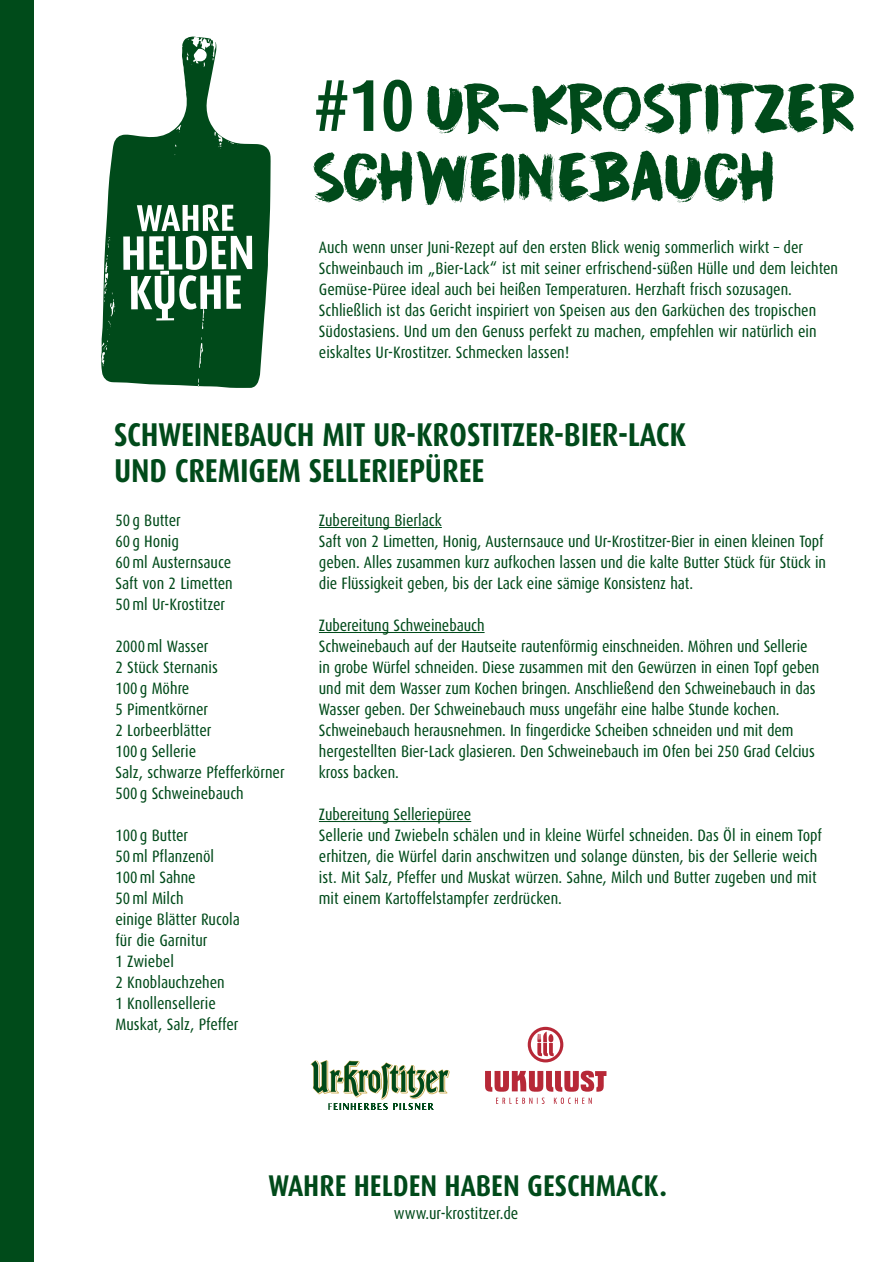
<style>
.page{position:relative;width:893px;height:1263px;background:#fff}
.page>*{position:absolute;margin:0;border:0;box-sizing:border-box;transform-origin:0 0}
.t1{font:700 73.5px "Dax Condensed";color:#004a1a}
.t2{font:60px "DK Cinnabar Brush";letter-spacing:-.05em;color:#004a1a}
.t3{font:700 33px "Dax Condensed";letter-spacing:-.005em;color:#004a1a}
.t4{font:700 30px "Dax Condensed";color:#004a1a}
.t5{font:16.5px/21px "Dax Condensed";color:#004a1a}
</style>
<div class="page">
<div style="left:0;top:0;width:34px;height:1262px;background:#004b1a"></div>
<svg style="left:310px;top:1060px;width:140px;height:50px"></svg>
<svg style="left:528px;top:1027px;width:35px;height:35px"></svg>
<svg style="left:485px;top:1071px;width:121px;height:33px"></svg>
<hr style="left:319px;top:527px;width:123px;height:1px;background:#004a1a">
<hr style="left:319px;top:632px;width:166px;height:1px;background:#004a1a">
<hr style="left:319px;top:821px;width:152px;height:1px;background:#004a1a">
<svg style="left:101px;top:36px;width:170px;height:352px;fill:#004a1a"></svg>
<svg style="left:101px;top:345px;width:6px;height:7px"></svg>
<div style="left:162px;top:304px;width:6px;height:16px;background:#fff"></div>
<svg style="left:156px;top:318px;width:18px;height:2px"></svg>
<svg style="left:123px;top:204px;width:129px;height:106px"></svg>
<p class="t1" style="left:315px;top:65px;width:101px">#10</p>
<p class="t2" style="left:425px;top:66px;width:432px">UR-KROSTITZER</p>
<p class="t2" style="left:311px;top:135px;width:465px">SCHWEINEBAUCH</p>
<p class="t5" style="left:319px;top:237px;width:521px">Auch wenn unser Juni-Rezept auf den ersten Blick wenig sommerlich wirkt – der Schweinbauch im „Bier-Lack“ ist mit seiner erfrischend-süßen Hülle und dem leichten Gemüse-Püree ideal auch bei heißen Temperaturen. Herzhaft frisch sozusagen.<br>Schließlich ist das Gericht inspiriert von Speisen aus den Garküchen des tropischen Südostasiens. Und um den Genuss perfekt zu machen, empfehlen wir natürlich ein eiskaltes Ur-Krostitzer. Schmecken lassen!</p>
<p class="t3" style="left:114px;top:416px;width:573px">SCHWEINEBAUCH MIT UR-KROSTITZER-BIER-LACK</p>
<p class="t3" style="left:114px;top:452px;width:372px">UND CREMIGEM SELLERIEPÜREE</p>
<p class="t5" style="left:115px;top:510px;width:67px">50 g Butter</p>
<p class="t5" style="left:115px;top:531px;width:65px">60 g Honig</p>
<p class="t5" style="left:115px;top:552px;width:117px">60ml Austernsauce</p>
<p class="t5" style="left:115px;top:573px;width:119px">Saft von 2 Limetten</p>
<p class="t5" style="left:115px;top:594px;width:111px">50ml Ur-Krostitzer</p>
<p class="t5" style="left:115px;top:636px;width:95px">2000ml Wasser</p>
<p class="t5" style="left:115px;top:657px;width:104px">2 Stück Sternanis</p>
<p class="t5" style="left:115px;top:678px;width:76px">100 g Möhre</p>
<p class="t5" style="left:115px;top:699px;width:94px">5 Pimentkörner</p>
<p class="t5" style="left:115px;top:720px;width:98px">2 Lorbeerblätter</p>
<p class="t5" style="left:115px;top:741px;width:82px">100 g Sellerie</p>
<p class="t5" style="left:115px;top:762px;width:171px">Salz, schwarze Pfefferkörner</p>
<p class="t5" style="left:115px;top:783px;width:130px">500 g Schweinebauch</p>
<p class="t5" style="left:115px;top:825px;width:74px">100 g Butter</p>
<p class="t5" style="left:115px;top:846px;width:100px">50ml Pflanzenöl</p>
<p class="t5" style="left:115px;top:867px;width:82px">100ml Sahne</p>
<p class="t5" style="left:115px;top:888px;width:70px">50ml Milch</p>
<p class="t5" style="left:115px;top:909px;width:126px">einige Blätter Rucola</p>
<p class="t5" style="left:115px;top:930px;width:93px">für die Garnitur</p>
<p class="t5" style="left:115px;top:951px;width:60px">1 Zwiebel</p>
<p class="t5" style="left:115px;top:972px;width:111px">2 Knoblauchzehen</p>
<p class="t5" style="left:115px;top:993px;width:102px">1 Knollensellerie</p>
<p class="t5" style="left:115px;top:1014px;width:125px">Muskat, Salz, Pfeffer</p>
<p class="t5" style="left:319px;top:510px;width:124px">Zubereitung Bierlack</p>
<p class="t5" style="left:319px;top:531px;width:509px">Saft von 2 Limetten, Honig, Austernsauce und Ur-Krostitzer-Bier in einen kleinen Topf geben. Alles zusammen kurz aufkochen lassen und die kalte Butter Stück für Stück in die Flüssigkeit geben, bis der Lack eine sämige Konsistenz hat.</p>
<p class="t5" style="left:319px;top:615px;width:167px">Zubereitung Schweinebauch</p>
<p class="t5" style="left:319px;top:636px;width:502px">Schweinebauch auf der Hautseite rautenförmig einschneiden. Möhren und Sellerie in grobe Würfel schneiden. Diese zusammen mit den Gewürzen in einen Topf geben und mit dem Wasser zum Kochen bringen. Anschließend den Schweinebauch in das Wasser geben. Der Schweinebauch muss ungefähr eine halbe Stunde kochen.</p>
<p class="t5" style="left:319px;top:720px;width:476px">Schweinebauch herausnehmen. In fingerdicke Scheiben schneiden und mit dem</p>
<p class="t5" style="left:319px;top:741px;width:497px">hergestellten Bier-Lack glasieren. Den Schweinebauch im Ofen bei 250 Grad Celcius kross backen.</p>
<p class="t5" style="left:319px;top:804px;width:154px">Zubereitung Selleriepüree</p>
<p class="t5" style="left:319px;top:825px;width:505px">Sellerie und Zwiebeln schälen und in kleine Würfel schneiden. Das Öl in einem Topf erhitzen, die Würfel darin anschwitzen und solange dünsten, bis der Sellerie weich ist. Mit Salz, Pfeffer und Muskat würzen. Sahne, Milch und Butter zugeben und mit mit einem Kartoffelstampfer zerdrücken.</p>
<p class="t4" style="left:268px;top:1169px;width:400px">WAHRE HELDEN HABEN GESCHMACK.</p>
<p class="t5" style="left:394px;top:1203px;width:126px">www.ur-krostitzer.de</p>
</div>
